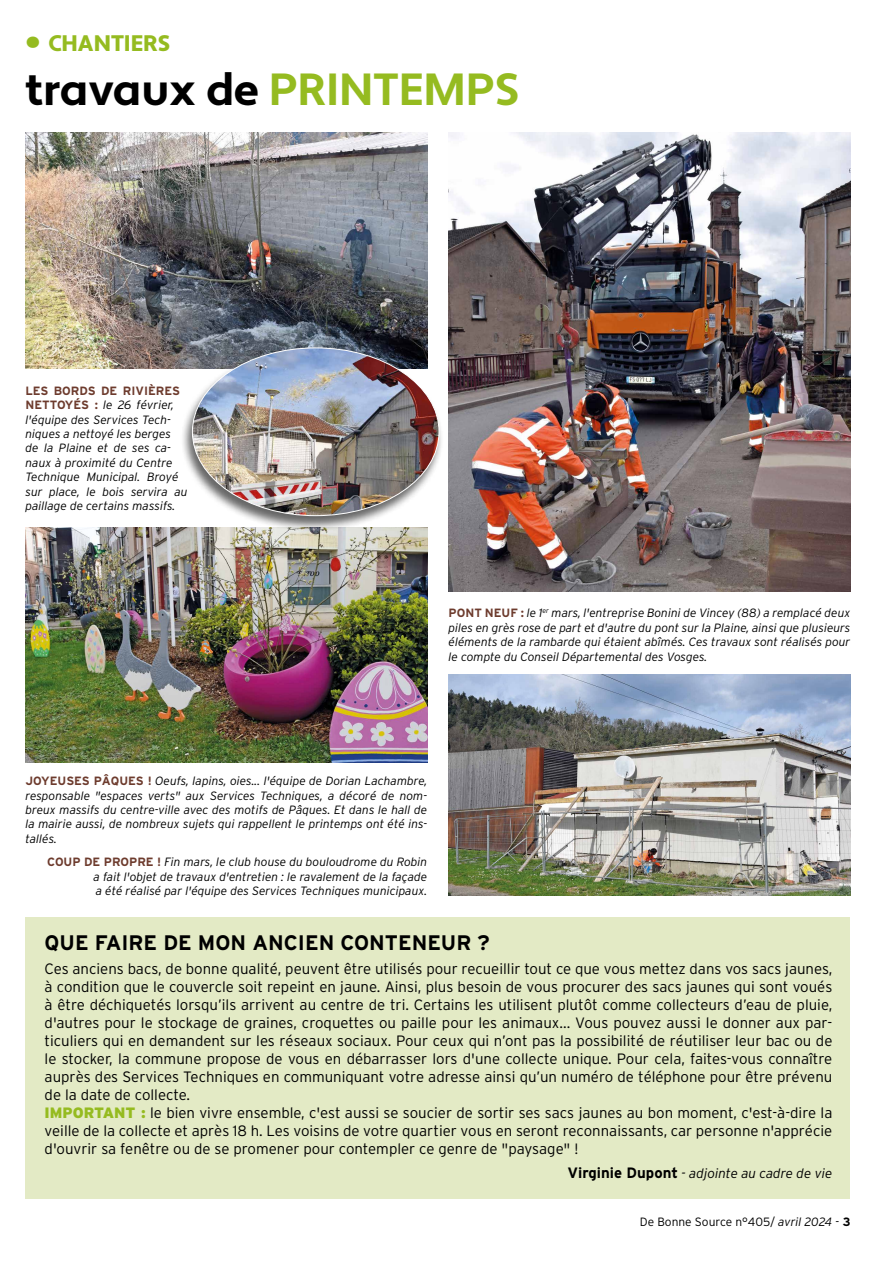
<style>
.page{position:relative;width:893px;height:1263px;background:#fff}
.page>*{position:absolute;margin:0;border:0;box-sizing:border-box;transform-origin:0 0}
.t1{font:700 45px "Apertura";color:#000}
.t2{font:900 22.5px "Apertura";color:#95bb20}
.t3{font:700 21px "Interstate";color:#000}
.t4{font:300 15px/18px "Interstate";color:#000}
.t5{font:italic 300 13.5px "Interstate";color:#000}
.t6{font:italic 300 12px/14.4px "Interstate";color:#000;text-align:justify}
.t7{font:300 12px "Interstate";color:#000}
.s1{font-size:45px}
.s2{color:#95bb20}
.s3{font-weight:700;font-style:normal;color:#6d3b2d}
.s4{font-weight:900;color:#95bb20}
.s5{font-weight:700;font-style:normal;font-size:15px}
.s6{font-style:italic}
.s7{font-weight:700}
</style>
<div class="page">
<img style="left:26px;top:132px;width:401px;height:236px">
<img style="left:26px;top:528px;width:401px;height:234px">
<img style="left:449px;top:674px;width:401px;height:221px">
<img style="left:449px;top:132px;width:401px;height:460px">
<div style="left:180px;top:347px;width:264px;height:185px;background:#000;opacity:.6"></div>
<img style="left:192px;top:348px;width:247px;height:168px">
<div style="left:26px;top:917px;width:824px;height:282px;background:#e3eac5"></div>
<h2 class="t2" style="left:26px;top:29px;width:146px"><span class="s1">•</span> CHANTIERS</h2>
<h1 class="t1" style="left:26px;top:62px;width:496px">travaux de <span class="s2">PRINTEMPS</span></h1>
<p class="t6" style="left:26px;top:383px;width:164px;text-align:left"><span class="s3">LES BORDS DE RIVIÈRES<br>NETTOYÉS :</span> le 26 février, l'équipe des Services Tech&shy;niques a nettoyé les berges<br>de la Plaine et de ses ca&shy;naux à proximité du Centre<br>Technique Municipal. Broyé sur place, le bois servira au paillage de certains massifs.</p>
<p class="t6" style="left:449px;top:606px;width:403px"><span class="s3">PONT NEUF :</span> le 1<sup>er</sup> mars, l'entreprise Bonini de Vincey (88) a remplacé deux piles en grès rose de part et d'autre du pont sur la Plaine, ainsi que plusieurs éléments de la rambarde qui étaient abîmés. Ces travaux sont réalisés pour le compte du Conseil Départemental des Vosges.</p>
<p class="t6" style="left:26px;top:774px;width:403px"><span class="s3">JOYEUSES PÂQUES !</span> Oeufs, lapins, oies... l'équipe de Dorian Lachambre, responsable "espaces verts" aux Services Techniques, a décoré de nom&shy;breux massifs du centre-ville avec des motifs de Pâques. Et dans le hall de la mairie aussi, de nombreux sujets qui rappellent le printemps ont été ins&shy;tallés.</p>
<p class="t6" style="left:94px;top:855px;width:335px;text-indent:-46px"><span class="s3">COUP DE PROPRE !</span> Fin mars, le club house du bouloudrome du Robin a fait l'objet de travaux d'entretien : le ravalement de la façade a été réalisé par l'équipe des Services Techniques municipaux.</p>
<h3 class="t3" style="left:45px;top:931px;width:447px">QUE FAIRE DE MON ANCIEN CONTENEUR ?</h3>
<p class="t4" style="left:45px;top:960px;width:789px">Ces anciens bacs, de bonne qualité, peuvent être utilisés pour recueillir tout ce que vous mettez dans vos sacs jaunes, à condition que le couvercle soit repeint en jaune. Ainsi, plus besoin de vous procurer des sacs jaunes qui sont voués à être déchiquetés lorsqu’ils arrivent au centre de tri. Certains les utilisent plutôt comme collecteurs d’eau de pluie, d'autres pour le stockage de graines, croquettes ou paille pour les animaux... Vous pouvez aussi le donner aux par&shy;ticuliers qui en demandent sur les réseaux sociaux. Pour ceux qui n’ont pas la possibilité de réutiliser leur bac ou de le stocker, la commune propose de vous en débarrasser lors d'une collecte unique. Pour cela, faites-vous connaître auprès des Services Techniques en communiquant votre adresse ainsi qu’un numéro de téléphone pour être prévenu de la date de collecte.<br><span class="s4">IMPORTANT :</span> le bien vivre ensemble, c'est aussi se soucier de sortir ses sacs jaunes au bon moment, c'est-à-dire la veille de la collecte et après 18 h. Les voisins de votre quartier vous en seront reconnaissants, car personne n'apprécie d'ouvrir sa fenêtre ou de se promener pour contempler ce genre de "paysage" !</p>
<p class="t5" style="left:568px;top:1166px;width:266px"><span class="s5">Virginie Dupont</span> - adjointe au cadre de vie</p>
<p class="t7" style="left:640px;top:1215px;width:212px">De Bonne Source n°405/ <span class="s6">avril 2024</span> - <span class="s7">3</span></p>
</div>
